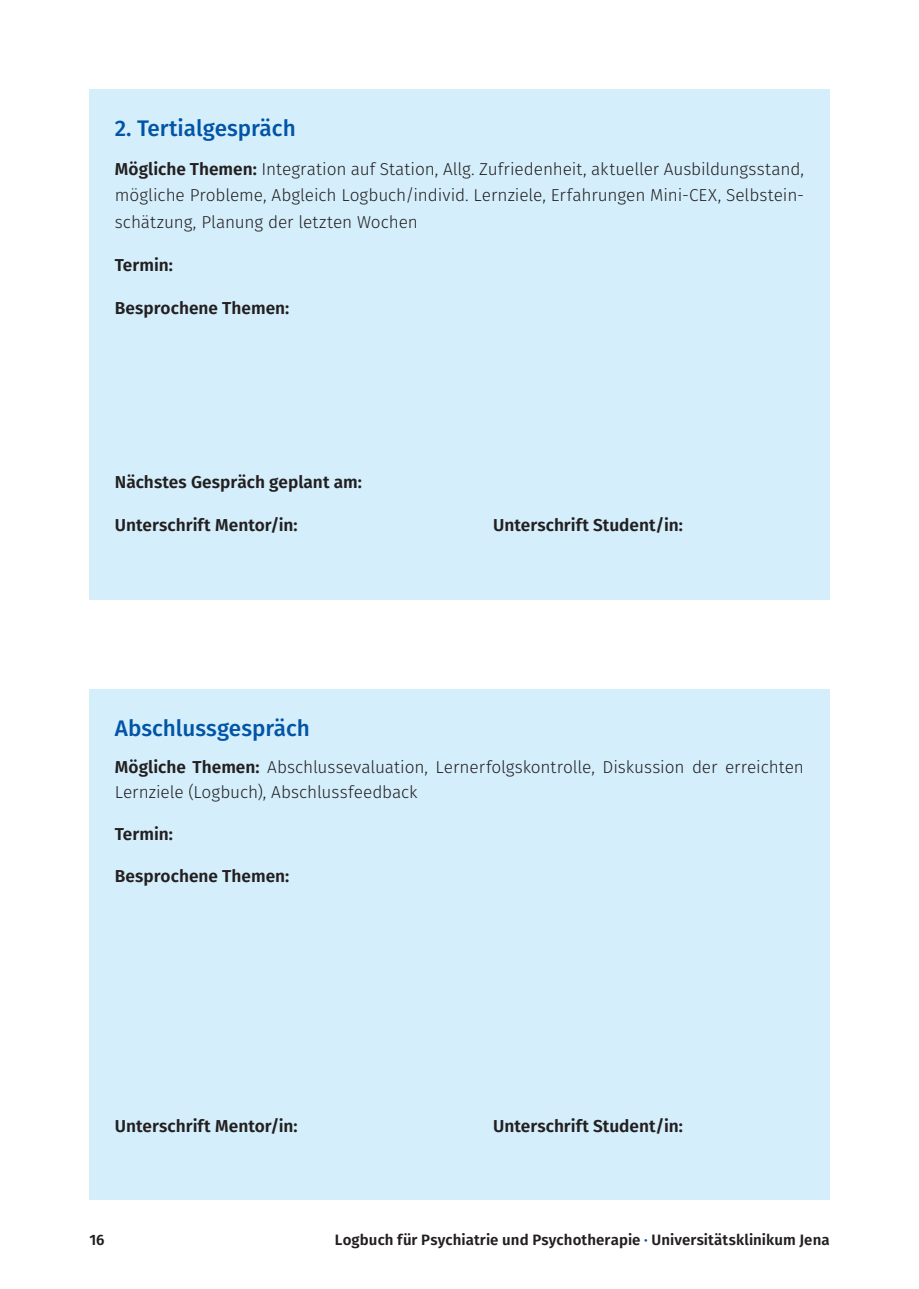
<style>
.page{position:relative;width:919px;height:1289px;background:#fff}
.page>*{position:absolute;margin:0;border:0;box-sizing:border-box;transform-origin:0 0}
.t1{font:500 22.5px "Fira Sans";color:#0154a6}
.t2{font:300 17.25px/26.2px "Fira Sans";letter-spacing:-.005em;color:#231f20;text-align:justify}
.t3{font:600 17.25px "Fira Sans";color:#231f20}
.t4{font:600 15px "Fira Sans";letter-spacing:.005em;color:#231f20}
.s1{font-weight:600}
.s2{color:#0154a6}
</style>
<div class="page">
<div style="left:89px;top:89px;width:740px;height:511px;background:#d4effb"></div>
<div style="left:89px;top:689px;width:740px;height:510px;background:#d4effb"></div>
<h1 class="t1" style="left:115px;top:110px;width:182px">2. Tertialgespräch</h1>
<p class="t2" style="left:115px;top:156px;width:690px"><span class="s1">Mögliche Themen:</span> Integration auf Station, Allg . Zufriedenheit, aktueller Ausbildungsstand, mögliche Probleme, Abgleich Logbuch/individ . Lernziele, Erfahrungen Mini-CEX, Selbstein&shy;schätzung, Planung der letzten Wochen</p>
<p class="t3" style="left:115px;top:251px;width:60px">Termin:</p>
<p class="t3" style="left:115px;top:294px;width:176px">Besprochene Themen:</p>
<p class="t3" style="left:115px;top:467px;width:248px">Nächstes Gespräch geplant am:</p>
<p class="t3" style="left:115px;top:511px;width:184px">Unterschrift Mentor/in:</p>
<p class="t3" style="left:493px;top:511px;width:191px">Unterschrift Student/in:</p>
<h1 class="t1" style="left:115px;top:709px;width:197px">Abschlussgespräch</h1>
<p class="t2" style="left:115px;top:754px;width:690px;line-height:24.8px"><span class="s1">Mögliche Themen:</span> Abschlussevaluation, Lernerfolgskontrolle, Diskussion der erreichten<br>Lernziele (Logbuch), Abschlussfeedback</p>
<p class="t3" style="left:115px;top:819px;width:60px">Termin:</p>
<p class="t3" style="left:115px;top:861px;width:176px">Besprochene Themen:</p>
<p class="t3" style="left:115px;top:1112px;width:184px">Unterschrift Mentor/in:</p>
<p class="t3" style="left:493px;top:1112px;width:191px">Unterschrift Student/in:</p>
<p class="t4" style="left:89px;top:1227px;width:17px">16</p>
<p class="t4" style="left:335px;top:1227px;width:496px">Logbuch für Psychiatrie und Psychotherapie <span class="s2">·</span> Universitätsklinikum Jena</p>
</div>
